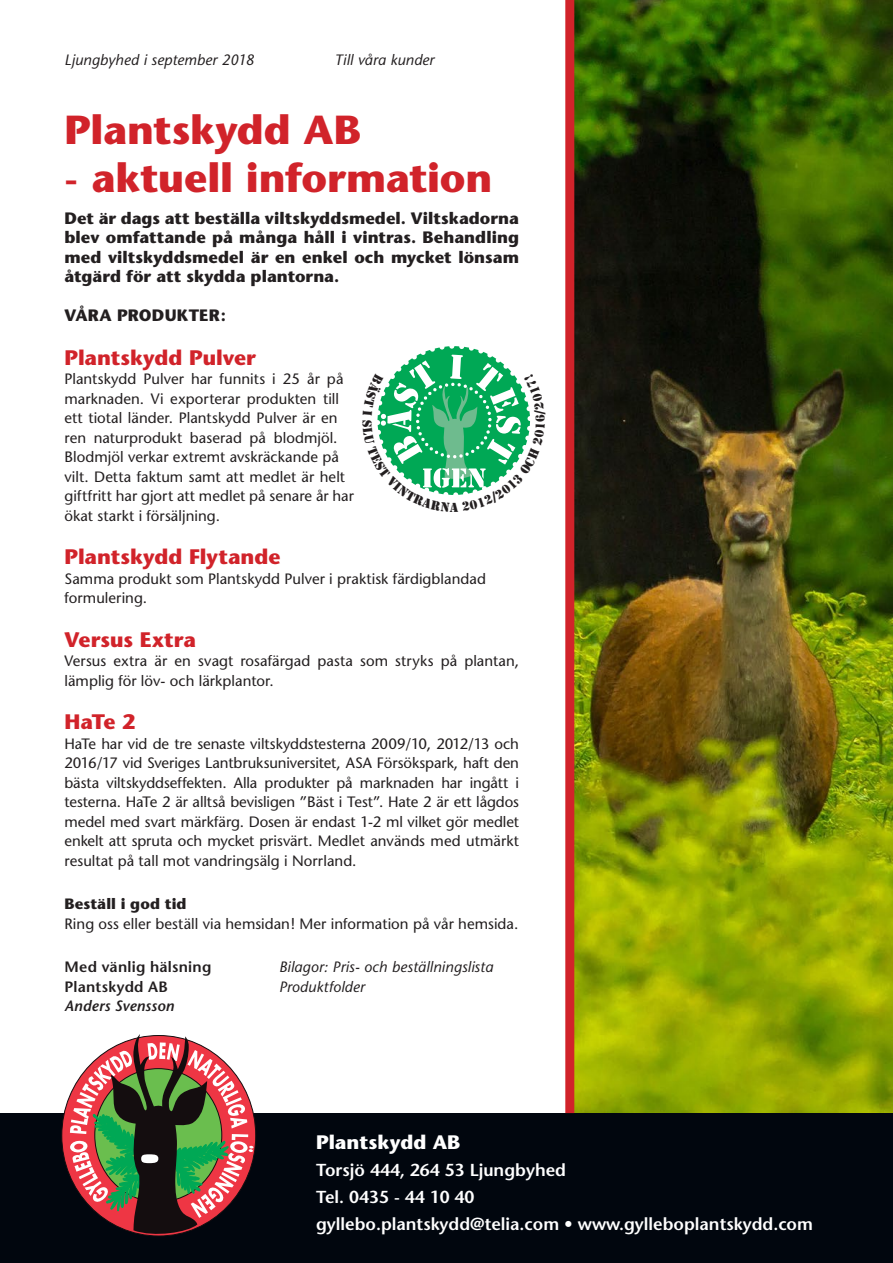
<style>
.page{position:relative;width:893px;height:1263px;background:#fff}
.page>*{position:absolute;margin:0;border:0;box-sizing:border-box;transform-origin:0 0}
.t1{font:700 40.5px "Stone Sans";letter-spacing:-.005em;color:#d1232a}
.t2{font:700 21px "Stone Sans";letter-spacing:-.005em;color:#d1232a}
.t3{font:700 19.5px "Stone Sans";color:#fff}
.t4{font:600 17.4px "Stone Sans";color:#fff}
.Ingress{font:700 16.5px/19.5px "Stone Sans";color:#231f20;text-align:justify}
.t5{font:15px/19.5px "Stone Sans";letter-spacing:.005em;color:#231f20}
.t6{font:italic 15px "Stone Sans";letter-spacing:.01em;color:#231f20}
.t7{font:600 15px "Stone Sans";letter-spacing:.02em;color:#231f20}
.t8{font:700 15px "Stone Sans";letter-spacing:.01em;color:#231f20}
.t9{font:italic 600 15px "Stone Sans";letter-spacing:.01em;color:#231f20}
</style>
<div class="page">
<img style="left:574px;top:0;width:319px;height:1113px">
<div style="left:0;top:1113px;width:893px;height:150px;background:#01060e"></div>
<div style="left:565px;top:0;width:9px;height:1113px;background:#d1232a"></div>
<svg style="left:70px;top:1034px;width:184px;height:202px"></svg>
<div style="left:141px;top:1154px;width:17px;height:9px;background:#fff;border-radius:50%"></div>
<svg style="left:377px;top:346px;width:153px;height:149px"></svg>
<p class="t6" style="left:64px;top:51px;width:191px">Ljungbyhed i september 2018</p>
<p class="t6" style="left:334px;top:51px;width:101px">Till våra kunder</p>
<p class="t1" style="left:64px;top:106px;width:298px">Plantskydd AB</p>
<p class="t1" style="left:64px;top:154px;width:429px">- aktuell information</p>
<p class="Ingress" style="left:64px;top:208px;width:456px">Det är dags att beställa viltskyddsmedel. Viltskadorna blev omfattande på många håll i vintras. Behandling med viltskyddsmedel är en enkel och mycket lönsam åtgärd för att skydda plantorna.</p>
<p class="Ingress" style="left:64px;top:306px;width:163px">VÅRA PRODUKTER:</p>
<p class="t2" style="left:64px;top:345px;width:193px">Plantskydd Pulver</p>
<p class="t5" style="left:64px;top:369px;width:291px">Plantskydd Pulver har funnits i 25 år på marknaden. Vi exporterar produkten till ett tiotal länder. Plantskydd Pulver är en ren naturprodukt baserad på blodmjöl.<br>Blodmjöl verkar extremt avskräckande på vilt. Detta faktum samt att medlet är helt giftfritt har gjort att medlet på senare år har ökat starkt i försäljning.</p>
<p class="t2" style="left:64px;top:544px;width:218px">Plantskydd Flytande</p>
<p class="t5" style="left:64px;top:569px;width:423px">Samma produkt som Plantskydd Pulver i praktisk färdigblandad formulering.</p>
<p class="t2" style="left:64px;top:627px;width:133px">Versus Extra</p>
<p class="t5" style="left:64px;top:651px;width:456px">Versus extra är en svagt rosafärgad pasta som stryks på plantan, lämplig för löv- och lärkplantor.</p>
<p class="t2" style="left:64px;top:709px;width:72px">HaTe 2</p>
<p class="t5" style="left:64px;top:734px;width:456px;text-align:justify">HaTe har vid de tre senaste viltskyddstesterna 2009/10, 2012/13 och 2016/17 vid Sveriges Lantbruksuniversitet, ASA Försökspark, haft den bästa viltskyddseffekten. Alla produkter på marknaden har ingått i testerna. HaTe 2 är alltså bevisligen ”Bäst i Test”. Hate 2 är ett lågdos medel med svart märkfärg. Dosen är endast 1-2 ml vilket gör medlet enkelt att spruta och mycket prisvärt. Medlet används med utmärkt resultat på tall mot vandringsälg i Norrland.</p>
<p class="t8" style="left:64px;top:895px;width:124px">Beställ i god tid</p>
<p class="t5" style="left:64px;top:914px;width:455px">Ring oss eller beställ via hemsidan! Mer information på vår hemsida.</p>
<p class="t7" style="left:64px;top:958px;width:149px">Med vänlig hälsning</p>
<p class="t6" style="left:279px;top:958px;width:216px">Bilagor: Pris- och beställningslista</p>
<p class="t7" style="left:64px;top:977px;width:105px">Plantskydd AB</p>
<p class="t6" style="left:279px;top:977px;width:87px">Produktfolder</p>
<p class="t9" style="left:64px;top:997px;width:111px">Anders Svensson</p>
<p class="t3" style="left:316px;top:1130px;width:146px">Plantskydd AB</p>
<p class="t4" style="left:316px;top:1159px;width:251px">Torsjö 444, 264 53 Ljungbyhed</p>
<p class="t4" style="left:316px;top:1186px;width:160px">Tel. 0435 - 44 10 40</p>
<p class="t4" style="left:316px;top:1213px;width:498px">gyllebo.plantskydd@telia.com • www.gylleboplantskydd.com</p>
</div>
